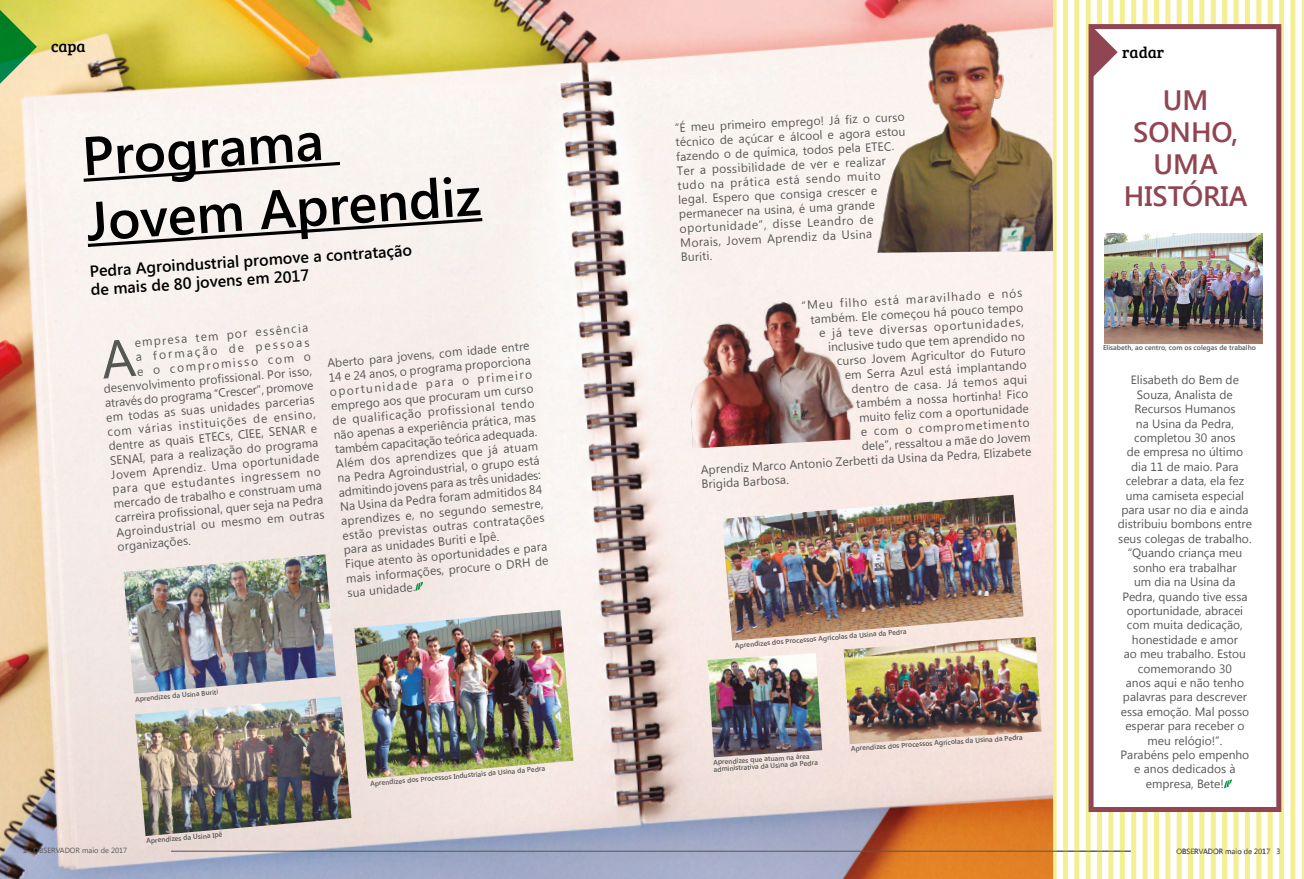
<style>
.page{position:relative;width:1304px;height:879px;background:#fff}
.page>*{position:absolute;margin:0;border:0;box-sizing:border-box;transform-origin:0 0}
.t1{font:600 54.4px/65.8px "Segoe UI";color:#000}
.t2{font:600 28px/32px "Segoe UI";color:#904552;text-align:center}
.t3{font:600 16px/18.2px "Segoe UI";color:#000}
.t4{font:16px "Bree Serif";color:#000}
.t5{font:12px/14.4px "Segoe UI";color:#575756}
.t6{font:7.5px "Segoe UI";color:#575756}
.t7{font:600 7px/7px "Segoe UI";color:#575756}
</style>
<div class="page">
<div style="left:1052px;top:0;width:5px;height:879px;background:#f5ef93"></div>
<div style="left:1063px;top:0;width:5px;height:879px;background:#f5ef93"></div>
<div style="left:1074px;top:0;width:5px;height:879px;background:#f5ef93"></div>
<svg style="left:1086px;top:0;width:5px;height:879px;background:#e8d98b"></svg>
<div style="left:1097px;top:0;width:5px;height:879px;background:#f5ef93"></div>
<div style="left:1108px;top:0;width:5px;height:879px;background:#f5ef93"></div>
<div style="left:1120px;top:0;width:5px;height:879px;background:#f5ef93"></div>
<div style="left:1131px;top:0;width:5px;height:879px;background:#f5ef93"></div>
<div style="left:1143px;top:0;width:5px;height:879px;background:#f5ef93"></div>
<div style="left:1154px;top:0;width:5px;height:879px;background:#f5ef93"></div>
<div style="left:1165px;top:0;width:5px;height:879px;background:#f5ef93"></div>
<div style="left:1177px;top:0;width:5px;height:879px;background:#f5ef93"></div>
<div style="left:1188px;top:0;width:5px;height:879px;background:#f5ef93"></div>
<div style="left:1199px;top:0;width:5px;height:879px;background:#f5ef93"></div>
<div style="left:1211px;top:0;width:5px;height:879px;background:#f5ef93"></div>
<div style="left:1222px;top:0;width:5px;height:879px;background:#f5ef93"></div>
<div style="left:1234px;top:0;width:5px;height:879px;background:#f5ef93"></div>
<div style="left:1245px;top:0;width:5px;height:879px;background:#f5ef93"></div>
<div style="left:1256px;top:0;width:5px;height:879px;background:#f5ef93"></div>
<div style="left:1268px;top:0;width:5px;height:879px;background:#f5ef93"></div>
<svg style="left:1279px;top:0;width:5px;height:879px;background:#ebdf8d"></svg>
<div style="left:1290px;top:0;width:5px;height:879px;background:#f5ef93"></div>
<hr style="left:1302px;top:0;width:2px;height:879px;background:#f3eb78">
<img style="left:0;top:0;width:1053px;height:879px">
<div style="left:1089px;top:24px;width:192px;height:788px;background:#fff;border:5px solid #904552"></div>
<svg style="left:416px;top:582px;width:7px;height:9px"></svg>
<svg style="left:80px;top:160px;width:263px;height:24px"></svg>
<svg style="left:85px;top:216px;width:401px;height:33px"></svg>
<svg style="left:0;top:10px;width:37px;height:74px;background:#75ae5b"></svg>
<svg style="left:1224px;top:779px;width:8px;height:9px"></svg>
<img style="left:354px;top:610px;width:219px;height:168px">
<img style="left:135px;top:696px;width:216px;height:140px">
<img style="left:123px;top:554px;width:213px;height:139px">
<img style="left:852px;top:0;width:201px;height:253px">
<img style="left:708px;top:653px;width:114px;height:104px">
<img style="left:722px;top:495px;width:302px;height:145px">
<img style="left:1104px;top:233px;width:159px;height:110px">
<svg style="left:1092px;top:27px;width:26px;height:51px"></svg>
<hr style="left:171px;top:851px;width:960px;height:1px;background:#575756">
<img style="left:844px;top:637px;width:198px;height:107px">
<img style="left:671px;top:293px;width:189px;height:156px">
<svg style="left:100px;top:339px;width:36px;height:40px"></svg>
<h3 class="t4" style="left:51px;top:35px;width:36px">capa</h3>
<h1 class="t1" style="left:79px;top:121px;width:397px;rotate:-4deg">Programa<br>Jovem Aprendiz</h1>
<h3 class="t3" style="left:89px;top:262px;width:324px;rotate:-4deg">Pedra Agroindustrial promove a contratação de mais de 80 jovens em 2017</h3>
<p class="t5" style="left:134px;top:335px;width:176px;rotate:-5deg">empresa tem por essência</p>
<p class="t5" style="left:135px;top:349px;width:176px;rotate:-5deg">a formação de pessoas</p>
<p class="t5" style="left:327px;top:355px;width:204px;rotate:-5deg">Aberto para jovens, com idade entre 14 e 24 anos, o programa proporciona oportunidade para o primeiro emprego aos que procuram um curso de qualificação profissional tendo não apenas a experiência prática, mas também capacitação teórica adequada.<br>Além dos aprendizes que já atuam na Pedra Agroindustrial, o grupo está admitindo jovens para as três unidades:<br>Na Usina da Pedra foram admitidos 84 aprendizes e, no segundo semestre, estão previstas outras contratações para as unidades Buriti e Ipê.<br>Fique atento às oportunidades e para mais informações, procure o DRH de sua unidade.</p>
<p class="t5" style="left:136px;top:364px;width:176px;rotate:-5deg">e o compromisso com o</p>
<p class="t5" style="left:103px;top:381px;width:210px;rotate:-5deg">desenvolvimento profissional. Por isso,</p>
<p class="t5" style="left:104px;top:395px;width:211px;rotate:-5deg">através do programa “Crescer”, promove</p>
<p class="t5" style="left:106px;top:410px;width:211px;rotate:-5deg">em todas as suas unidades parcerias</p>
<p class="t5" style="left:107px;top:424px;width:211px;rotate:-5deg">com várias instituições de ensino,</p>
<p class="t5" style="left:108px;top:438px;width:210px;rotate:-5deg">dentre as quais ETECs, CIEE, SENAR e</p>
<p class="t5" style="left:109px;top:453px;width:211px;rotate:-5deg">SENAI, para a realização do programa</p>
<p class="t5" style="left:111px;top:467px;width:210px;rotate:-5deg">Jovem Aprendiz. Uma oportunidade</p>
<p class="t5" style="left:112px;top:481px;width:211px;rotate:-5deg">para que estudantes ingressem no</p>
<p class="t5" style="left:113px;top:496px;width:211px;rotate:-5deg">mercado de trabalho e construam uma</p>
<p class="t5" style="left:114px;top:510px;width:211px;rotate:-5deg">carreira profissional, quer seja na Pedra</p>
<p class="t5" style="left:116px;top:524px;width:211px;rotate:-5deg">Agroindustrial ou mesmo em outras</p>
<p class="t5" style="left:117px;top:539px;width:75px;rotate:-5deg">organizações.</p>
<p class="t7" style="left:135px;top:695px;width:85px;rotate:-5deg">Aprendizes da Usina Buriti</p>
<p class="t7" style="left:146px;top:837px;width:78px;rotate:-5deg">Aprendizes da Usina Ipê</p>
<p class="t7" style="left:370px;top:779px;width:177px;rotate:-5deg">Aprendizes dos Processos Industriais da Usina da Pedra</p>
<p class="t5" style="left:674px;top:121px;width:232px;rotate:-3deg">“É meu primeiro emprego! Já fiz o curso técnico de açúcar e álcool e agora estou fazendo o de química, todos pela ETEC.<br>Ter a possibilidade de ver e realizar tudo na prática está sendo muito legal. Espero que consiga crescer e permanecer na usina, é uma grande oportunidade”, disse Leandro de<br>Morais, Jovem Aprendiz da Usina<br>Buriti.</p>
<p class="t5" style="left:801px;top:297px;width:222px;rotate:-3deg">“Meu filho está maravilhado e nós</p>
<p class="t5" style="left:810px;top:311px;width:214px;rotate:-3deg">também. Ele começou há pouco tempo</p>
<p class="t5" style="left:819px;top:325px;width:206px;rotate:-3deg">e já teve diversas oportunidades,</p>
<p class="t5" style="left:828px;top:339px;width:199px;rotate:-3deg">inclusive tudo que tem aprendido no</p>
<p class="t5" style="left:837px;top:353px;width:191px;rotate:-3deg">curso Jovem Agricultor do Futuro</p>
<p class="t5" style="left:844px;top:367px;width:183px;rotate:-3deg">em Serra Azul está implantando</p>
<p class="t5" style="left:851px;top:381px;width:178px;rotate:-3deg">dentro de casa. Já temos aqui</p>
<p class="t5" style="left:856px;top:395px;width:174px;rotate:-3deg">também a nossa hortinha! Fico</p>
<p class="t5" style="left:859px;top:409px;width:172px;rotate:-3deg">muito feliz com a oportunidade</p>
<p class="t5" style="left:861px;top:424px;width:171px;rotate:-3deg">e com o comprometimento</p>
<p class="t5" style="left:861px;top:438px;width:170px;rotate:-3deg">dele”, ressaltou a mãe do Jovem</p>
<p class="t5" style="left:700px;top:461px;width:333px;rotate:-3deg">Aprendiz Marco Antonio Zerbetti da Usina da Pedra, Elizabete</p>
<p class="t5" style="left:701px;top:476px;width:89px;rotate:-3deg">Brigida Barbosa.</p>
<p class="t7" style="left:735px;top:642px;width:174px;rotate:-5deg">Aprendizes dos Processos Agrícolas da Usina da Pedra</p>
<p class="t7" style="left:713px;top:758px;width:106px;rotate:-4deg">Aprendizes que atuam na área administrativa da Usina da Pedra</p>
<p class="t7" style="left:851px;top:745px;width:174px;rotate:-4deg">Aprendizes dos Processos Agrícolas da Usina da Pedra</p>
<h3 class="t4" style="left:1122px;top:41px;width:44px">radar</h3>
<h2 class="t2" style="left:1124px;top:83px;width:125px">UM<br>SONHO,<br>UMA<br>HISTÓRIA</h2>
<p class="t7" style="left:1103px;top:344px;width:154px">Elisabeth, ao centro, com os colegas de trabalho</p>
<p class="t5" style="left:1118px;top:372px;width:136px;text-align:center">Elisabeth do Bem de<br>Souza, Analista de<br>Recursos Humanos<br>na Usina da Pedra, completou 30 anos<br>de empresa no último dia 11 de maio. Para celebrar a data, ela fez uma camiseta especial para usar no dia e ainda distribuiu bombons entre seus colegas de trabalho. “Quando criança meu sonho era trabalhar<br>um dia na Usina da<br>Pedra, quando tive essa oportunidade, abracei com muita dedicação, honestidade e amor<br>ao meu trabalho. Estou comemorando 30<br>anos aqui e não tenho palavras para descrever essa emoção. Mal posso esperar para receber o meu relógio!”.<br>Parabéns pelo empenho e anos dedicados à empresa, Bete!</p>
<p class="t6" style="left:23px;top:845px;width:106px">2 OBSERVADOR maio de 2017</p>
<p class="t6" style="left:1176px;top:845px;width:106px">OBSERVADOR maio de 2017 3</p>
</div>
